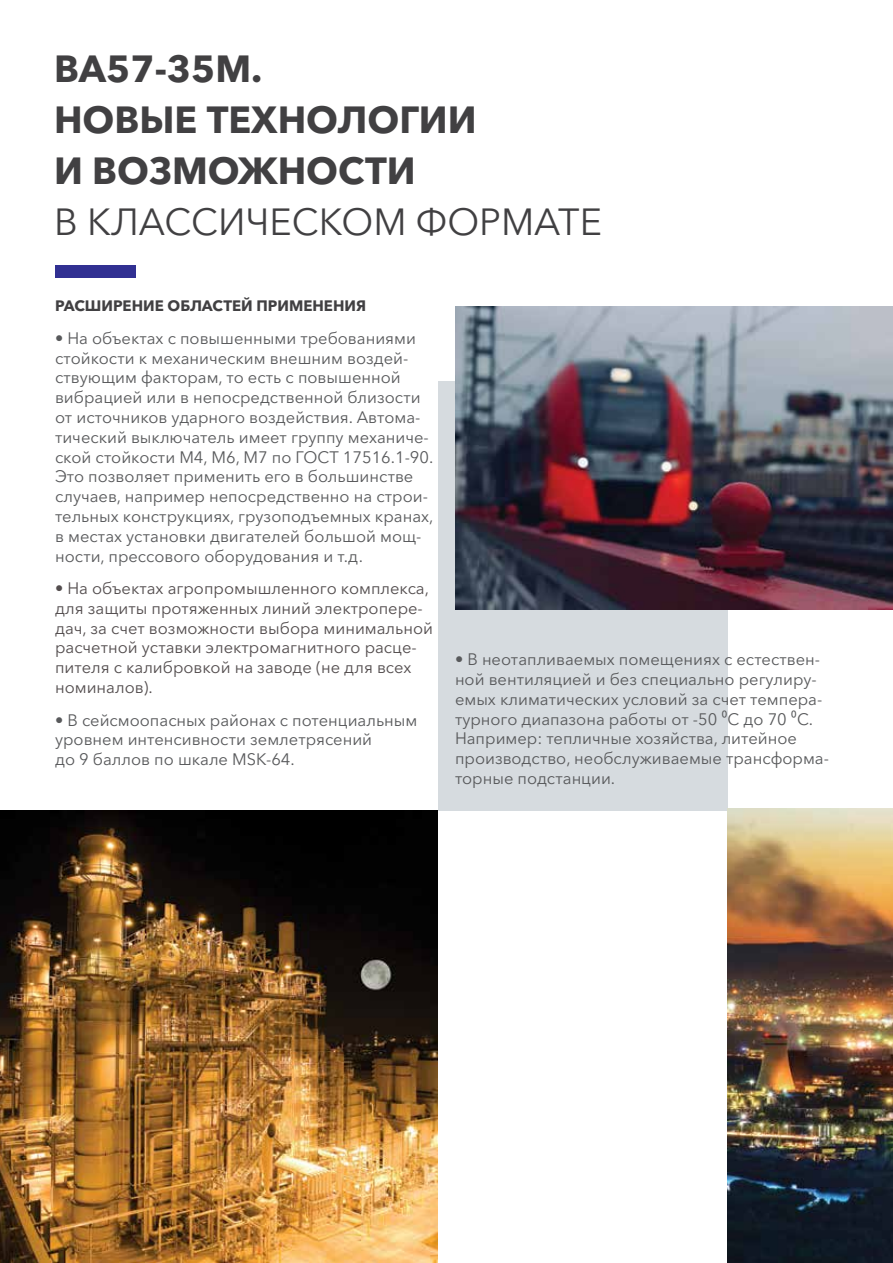
<style>
.page{position:relative;width:893px;height:1263px;background:#fff}
.page>*{position:absolute;margin:0;border:0;box-sizing:border-box;transform-origin:0 0}
.t1{font:700 37.5px/51px "Avenir Next Cyr";color:#414042}
.t2{font:37.5px "Avenir Next Cyr";color:#414042}
.t3{font:16.5px/19.8px "Avenir Next Cyr";color:#58595b}
.t4{font:16.5px/19.8px "Avenir Next Cyr";color:#534d4e}
.t5{font:700 15px "Avenir Next Cyr";color:#414042}
</style>
<div class="page">
<div style="left:438px;top:381px;width:290px;height:430px;background:#d6dbdf"></div>
<div style="left:55px;top:266px;width:81px;height:12px;background:#313092"></div>
<img style="left:455px;top:307px;width:438px;height:302px">
<img style="left:728px;top:808px;width:165px;height:455px">
<img style="left:0;top:811px;width:438px;height:452px">
<h1 class="t1" style="left:54px;top:43px;width:424px">ВА57-35М.<br>НОВЫЕ ТЕХНОЛОГИИ<br>И ВОЗМОЖНОСТИ</h1>
<h1 class="t2" style="left:54px;top:200px;width:549px">В КЛАССИЧЕСКОМ ФОРМАТЕ</h1>
<p class="t5" style="left:55px;top:297px;width:313px">РАСШИРЕНИЕ ОБЛАСТЕЙ ПРИМЕНЕНИЯ</p>
<p class="t3" style="left:55px;top:328px;width:380px">• На объектах с повышенными требованиями стойкости к механическим внешним воздей&shy;ствующим факторам, то есть с повышенной вибрацией или в непосредственной близости от источников ударного воздействия. Автома&shy;тический выключатель имеет группу механиче&shy;ской стойкости М4, М6, М7 по ГОСТ 17516.1-90.<br>Это позволяет применить его в большинстве случаев, например непосредственно на строи&shy;тельных конструкциях, грузоподъемных кранах, в местах установки двигателей большой мощ&shy;ности, прессового оборудования и т.д.</p>
<p class="t4" style="left:55px;top:578px;width:380px">• На объектах агропромышленного комплекса, для защиты протяженных линий электропере&shy;дач, за счет возможности выбора минимальной расчетной уставки электромагнитного расце&shy;пителя с калибровкой на заводе (не для всех номиналов).</p>
<p class="t3" style="left:55px;top:710px;width:364px">• В сейсмоопасных районах с потенциальным уровнем интенсивности землетрясений<br>до 9 баллов по шкале MSK-64.</p>
<p class="t3" style="left:455px;top:650px;width:375px">• В неотапливаемых помещениях с естествен&shy;ной вентиляцией и без специально регулиру&shy;емых климатических условий за счет темпера&shy;турного диапазона работы от -50 ⁰С до 70 ⁰С.<br>Например: тепличные хозяйства, литейное производство, необслуживаемые трансформа&shy;торные подстанции.</p>
</div>
